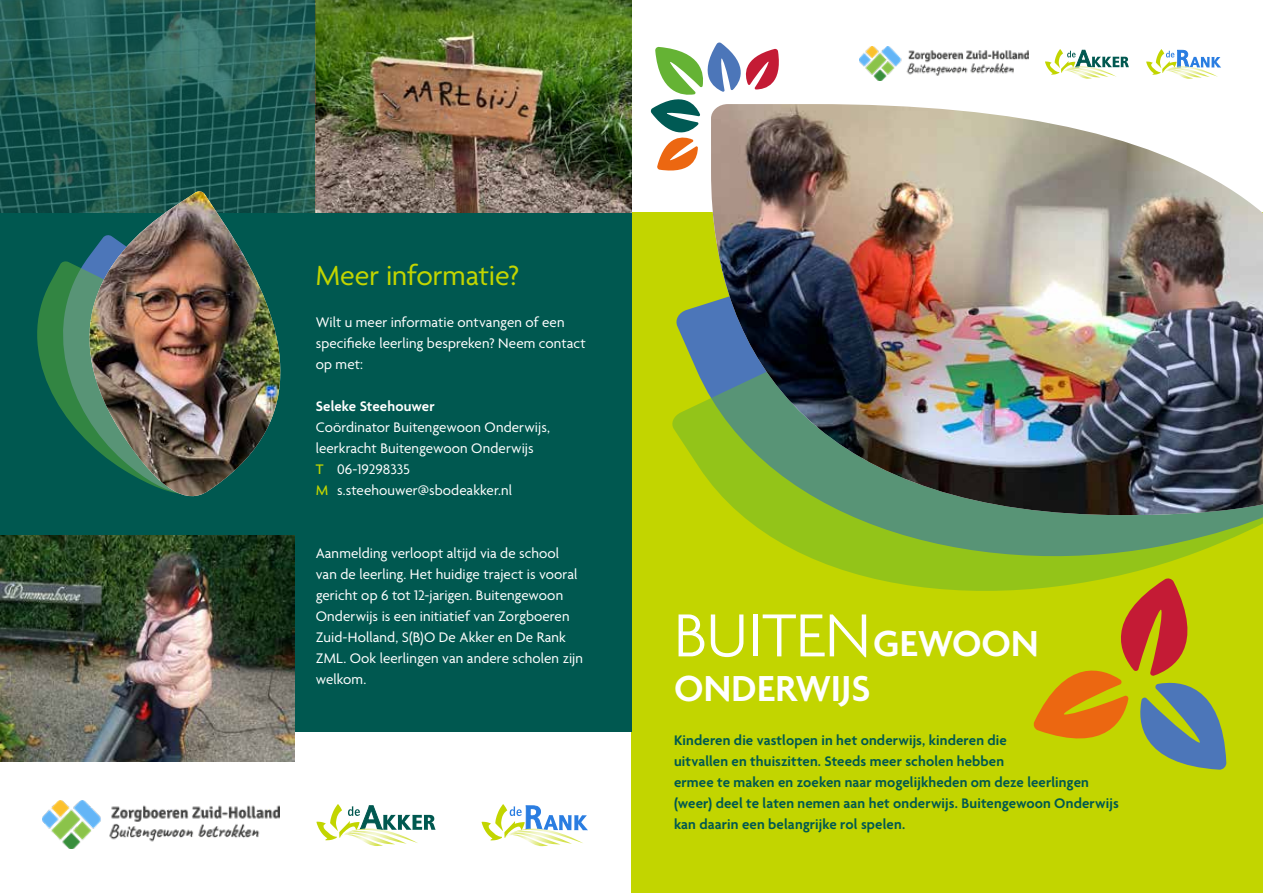
<style>
.page{position:relative;width:1263px;height:893px;background:#fff}
.page>*{position:absolute;margin:0;border:0;box-sizing:border-box;transform-origin:0 0}
.t1{font:300 65.7px "Agenda";letter-spacing:-.015em;color:#fff}
.t2{font:600 39.15px "Agenda";letter-spacing:.005em;color:#fff}
.t3{font:30px "Agenda";letter-spacing:-.005em;color:#c2d500}
.t4{font:15px/21px "Agenda";letter-spacing:.005em;color:#fff}
.t5{font:600 15px/21px "Agenda";letter-spacing:.01em;color:#005850}
.t6{font:600 15px "Agenda";letter-spacing:.005em;color:#fff}
.s1{font-weight:500;color:#c2d500}
.s2{font-weight:600;font-size:39.15px}
</style>
<div class="page">
<div style="left:631px;top:213px;width:632px;height:680px;background:#c2d500"></div>
<div style="left:0;top:0;width:631px;height:731px;background:#005850"></div>
<img style="left:0;top:0;width:631px;height:213px">
<img style="left:43px;top:801px;width:236px;height:47px">
<svg style="left:316px;top:804px;width:120px;height:42px"></svg>
<img style="left:859px;top:47px;width:169px;height:34px">
<svg style="left:1045px;top:49px;width:84px;height:30px"></svg>
<svg style="left:1146px;top:49px;width:75px;height:30px"></svg>
<svg style="left:482px;top:804px;width:106px;height:42px"></svg>
<svg style="left:650px;top:42px;width:129px;height:129px"></svg>
<svg style="left:672px;top:302px;width:591px;height:289px"></svg>
<img style="left:711px;top:104px;width:552px;height:411px">
<svg style="left:37px;top:269px;width:21px;height:135px;fill:#328542"></svg>
<svg style="left:58px;top:190px;width:246px;height:23px"></svg>
<img style="left:58px;top:191px;width:224px;height:306px">
<svg style="left:1033px;top:577px;width:193px;height:193px"></svg>
<img style="left:0;top:536px;width:294px;height:225px">
<h3 class="t3" style="left:316px;top:259px;width:205px">Meer informatie?</h3>
<p class="t4" style="left:316px;top:313px;width:272px">Wilt u meer informatie ontvangen of een specifieke leerling bespreken? Neem contact op met:</p>
<p class="t6" style="left:316px;top:398px;width:120px">Seleke Steehouwer</p>
<p class="t4" style="left:316px;top:418px;width:236px">Coördinator Buitengewoon Onderwijs, leerkracht Buitengewoon Onderwijs<br><span class="s1">T</span> 06-19298335<br><span class="s1">M</span> s.steehouwer@sbodeakker.nl</p>
<p class="t4" style="left:316px;top:544px;width:269px">Aanmelding verloopt altijd via de school van de leerling. Het huidige traject is vooral gericht op 6 tot 12-jarigen. Buitengewoon Onderwijs is een initiatief van Zorgboeren Zuid-Holland, S(B)O De Akker en De Rank ZML. Ook leerlingen van andere scholen zijn welkom.</p>
<h1 class="t1" style="left:674px;top:597px;width:366px">BUITEN<span class="s2">GEWOON</span></h1>
<h2 class="t2" style="left:674px;top:667px;width:198px">ONDERWIJS</h2>
<p class="t5" style="left:674px;top:731px;width:446px">Kinderen die vastlopen in het onderwijs, kinderen die<br>uitvallen en thuiszitten. Steeds meer scholen hebben<br>ermee te maken en zoeken naar mogelijkheden om deze leerlingen (weer) deel te laten nemen aan het onderwijs. Buitengewoon Onderwijs kan daarin een belangrijke rol spelen.</p>
</div>
